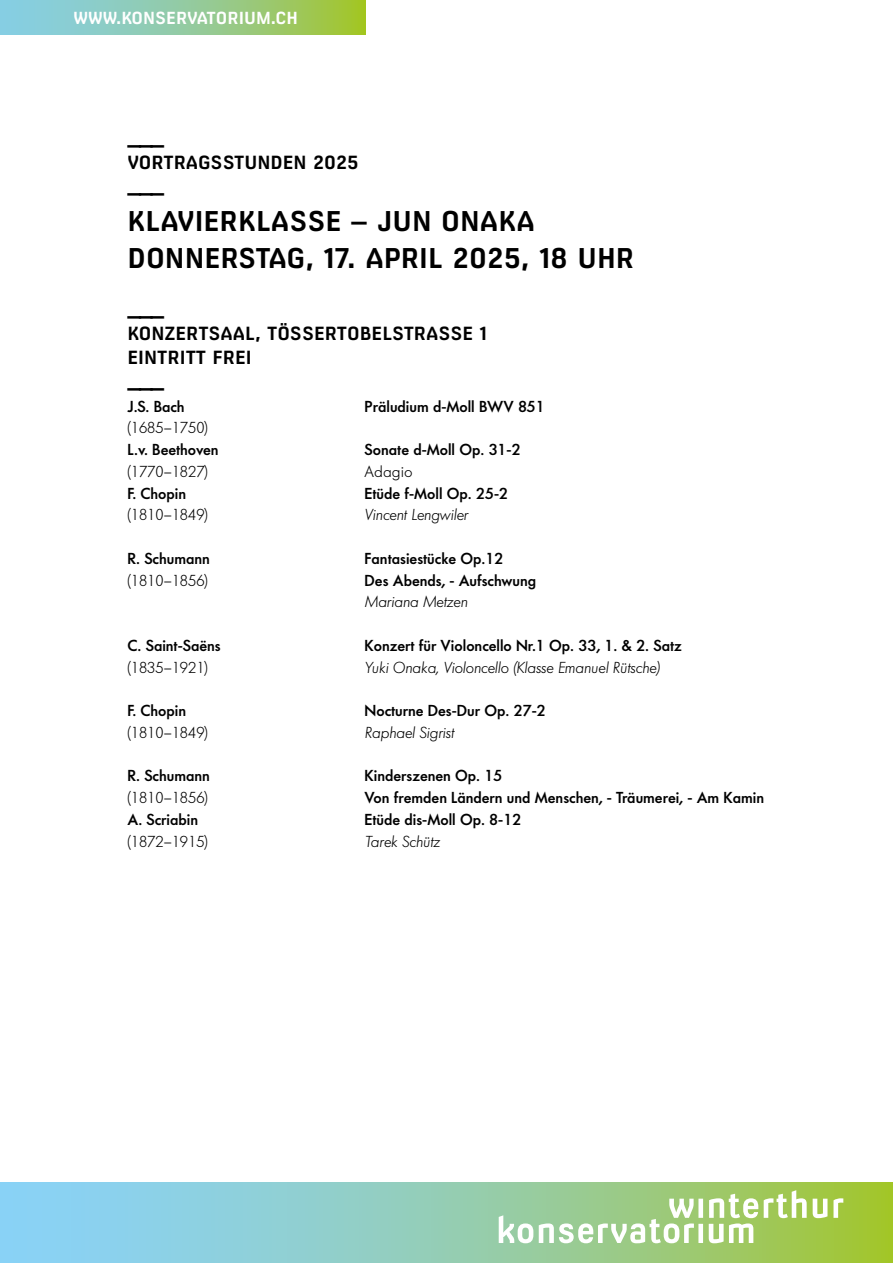
<style>
.page{position:relative;width:893px;height:1263px;background:#fff}
.page>*{position:absolute;margin:0;border:0;box-sizing:border-box;transform-origin:0 0}
.t1{font:700 27px/37.5px "Milibus Rg";color:#000}
.t2{font:700 22.5px "Milibus Rg";color:#000}
.t3{font:700 18px/24px "Milibus Rg";color:#000}
.t4{font:700 16.5px "Milibus Rg";color:#fff}
.t5{font:500 15.75px "Futura BQ";color:#000}
.t6{font:italic 300 15.75px "Futura BQ";color:#000}
.t7{font:300 15.75px "Futura BQ";color:#000}
</style>
<div class="page">
<svg style="left:0;top:0;width:365px;height:34px;background:#93ca98"></svg>
<svg style="left:0;top:1182px;width:893px;height:81px;background:#92cdb8"></svg>
<svg style="left:499px;top:1190px;width:344px;height:53px"></svg>
<p class="t4" style="left:74px;top:8px;width:226px">WWW.KONSERVATORIUM.CH</p>
<h2 class="t2" style="left:128px;top:123px;width:38px">___</h2>
<p class="t3" style="left:128px;top:151px;width:233px">VORTRAGSSTUNDEN 2025</p>
<h2 class="t2" style="left:128px;top:171px;width:38px">___</h2>
<h1 class="t1" style="left:128px;top:202px;width:508px">KLAVIERKLASSE – JUN ONAKA<br>DONNERSTAG, 17. APRIL 2025, 18 UHR</h1>
<h2 class="t2" style="left:128px;top:294px;width:38px">___</h2>
<p class="t3" style="left:128px;top:322px;width:361px">KONZERTSAAL, TÖSSERTOBELSTRASSE 1<br>EINTRITT FREI</p>
<h2 class="t2" style="left:128px;top:366px;width:38px">___</h2>
<p class="t5" style="left:128px;top:396px;width:59px">J.S. Bach</p>
<p class="t5" style="left:365px;top:396px;width:182px">Präludium d-Moll BWV 851</p>
<p class="t7" style="left:128px;top:418px;width:82px">(1685–1750)</p>
<p class="t5" style="left:128px;top:439px;width:93px">L.v. Beethoven</p>
<p class="t5" style="left:365px;top:439px;width:158px">Sonate d-Moll Op. 31-2</p>
<p class="t7" style="left:128px;top:461px;width:82px">(1770–1827)</p>
<p class="t7" style="left:365px;top:461px;width:50px">Adagio</p>
<p class="t5" style="left:128px;top:483px;width:60px">F. Chopin</p>
<p class="t5" style="left:365px;top:483px;width:145px">Etüde f-Moll Op. 25-2</p>
<p class="t7" style="left:128px;top:505px;width:82px">(1810–1849)</p>
<p class="t6" style="left:365px;top:505px;width:105px">Vincent Lengwiler</p>
<p class="t5" style="left:128px;top:548px;width:84px">R. Schumann</p>
<p class="t5" style="left:365px;top:548px;width:140px">Fantasiestücke Op.12</p>
<p class="t7" style="left:128px;top:570px;width:82px">(1810–1856)</p>
<p class="t5" style="left:365px;top:570px;width:173px">Des Abends, - Aufschwung</p>
<p class="t6" style="left:365px;top:592px;width:104px">Mariana Metzen</p>
<p class="t5" style="left:128px;top:635px;width:95px">C. Saint-Saëns</p>
<p class="t5" style="left:365px;top:635px;width:319px">Konzert für Violoncello Nr.1 Op. 33, 1. &amp; 2. Satz</p>
<p class="t7" style="left:128px;top:657px;width:82px">(1835–1921)</p>
<p class="t6" style="left:365px;top:657px;width:297px">Yuki Onaka, Violoncello (Klasse Emanuel Rütsche)</p>
<p class="t5" style="left:128px;top:700px;width:60px">F. Chopin</p>
<p class="t5" style="left:365px;top:700px;width:183px">Nocturne Des-Dur Op. 27-2</p>
<p class="t7" style="left:128px;top:722px;width:82px">(1810–1849)</p>
<p class="t6" style="left:365px;top:722px;width:91px">Raphael Sigrist</p>
<p class="t5" style="left:128px;top:766px;width:84px">R. Schumann</p>
<p class="t5" style="left:365px;top:766px;width:139px">Kinderszenen Op. 15</p>
<p class="t7" style="left:128px;top:787px;width:82px">(1810–1856)</p>
<p class="t5" style="left:365px;top:787px;width:401px">Von fremden Ländern und Menschen, - Träumerei, - Am Kamin</p>
<p class="t5" style="left:128px;top:809px;width:72px">A. Scriabin</p>
<p class="t5" style="left:365px;top:809px;width:158px">Etüde dis-Moll Op. 8-12</p>
<p class="t7" style="left:128px;top:831px;width:82px">(1872–1915)</p>
<p class="t6" style="left:365px;top:831px;width:77px">Tarek Schütz</p>
</div>
